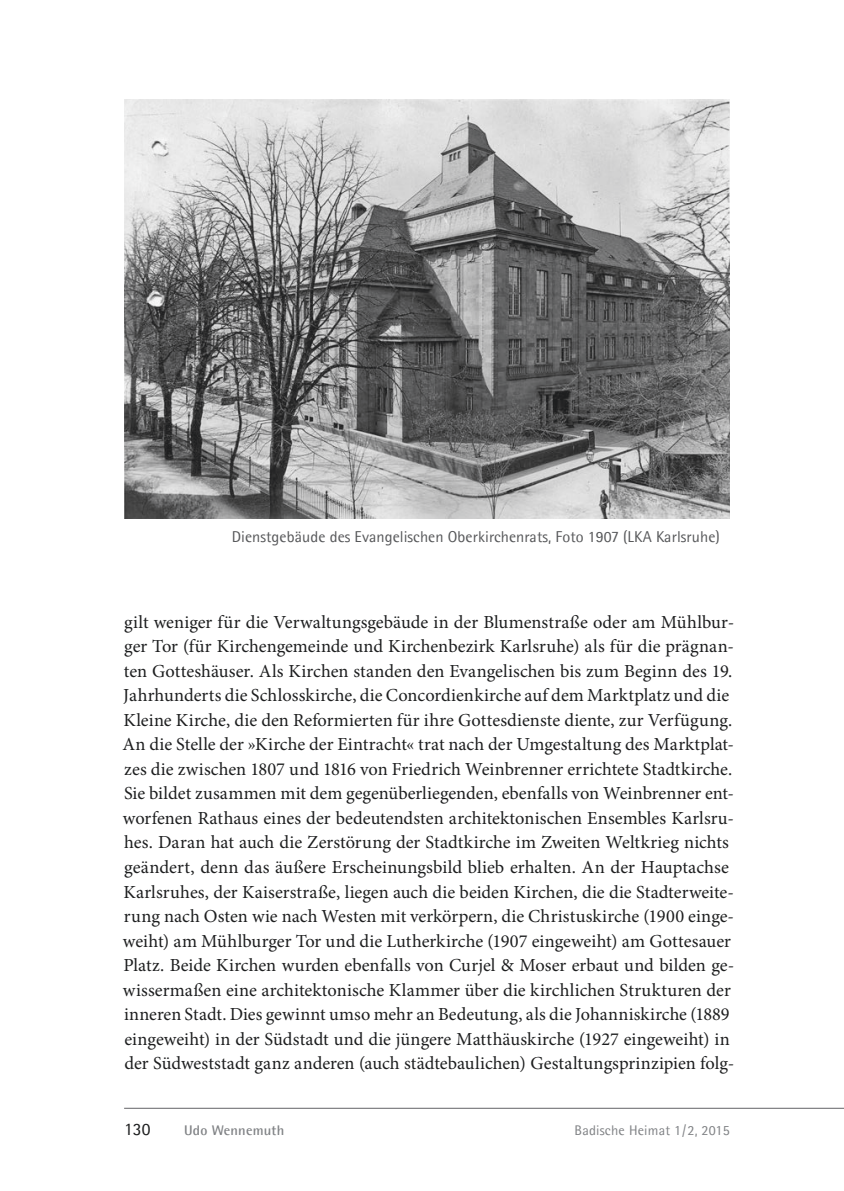
<style>
.page{position:relative;width:844px;height:1191px;background:#fff}
.page>*{position:absolute;margin:0;border:0;box-sizing:border-box;transform-origin:0 0}
.t1{font:18.38px/24.5px "Minion Pro";color:#1d1e1f}
.t2{font:17.5px "Agfa Rotis Semisans";color:#1d1e1f}
.t3{font:15.75px "Agfa Rotis Semisans";letter-spacing:.005em;color:#57585a}
.t4{font:14px "Agfa Rotis Semisans";letter-spacing:.015em;color:#808285}
.t5{font:700 14px "Agfa Rotis Semisans";letter-spacing:.015em;color:#808285}
</style>
<div class="page">
<hr style="left:124px;top:1108px;width:719px;height:1px;background:#636366">
<img style="left:124px;top:99px;width:605px;height:419px">
<p class="t3" style="left:232px;top:527px;width:489px">Dienstgebäude des Evangelischen Oberkirchenrats, Foto 1907 (LKA Karlsruhe)</p>
<p class="t1" style="left:122px;top:611px;width:613px">gilt weniger für die Verwaltungsgebäude in der Blumenstraße oder am Mühlbur&shy;ger Tor (für Kirchengemeinde und Kirchenbezirk Karlsruhe) als für die prägnan&shy;ten Gotteshäuser. Als Kirchen standen den Evangelischen bis zum Beginn des 19.<br>Jahrhunderts die Schlosskirche, die Concordienkirche auf dem Marktplatz und die Kleine Kirche, die den Reformierten für ihre Gottesdienste diente, zur Verfügung.<br>An die Stelle der »Kirche der Eintracht« trat nach der Umgestaltung des Marktplat&shy;zes die zwischen 1807 und 1816 von Friedrich Weinbrenner errichtete Stadtkirche.<br>Sie bildet zusammen mit dem gegenüberliegenden, ebenfalls von Weinbrenner ent&shy;worfenen Rathaus eines der bedeutendsten architektonischen Ensembles Karlsru&shy;hes. Daran hat auch die Zerstörung der Stadtkirche im Zweiten Weltkrieg nichts geändert, denn das äußere Erscheinungsbild blieb erhalten. An der Hauptachse Karlsruhes, der Kaiserstraße, liegen auch die beiden Kirchen, die die Stadterweite&shy;rung nach Osten wie nach Westen mit verkörpern, die Christuskirche (1900 einge&shy;weiht) am Mühlburger Tor und die Lutherkirche (1907 eingeweiht) am Gottesauer Platz. Beide Kirchen wurden ebenfalls von Curjel &amp; Moser erbaut und bilden ge&shy;wissermaßen eine architektonische Klammer über die kirchlichen Strukturen der inneren Stadt. Dies gewinnt umso mehr an Bedeutung, als die Johanniskirche (1889 eingeweiht) in der Südstadt und die jüngere Matthäuskirche (1927 eingeweiht) in der Südweststadt ganz anderen (auch städtebaulichen) Gestaltungsprinzipien folg-</p>
<p class="t2" style="left:124px;top:1118px;width:28px">130</p>
<p class="t5" style="left:184px;top:1121px;width:102px">Udo Wennemuth</p>
<p class="t4" style="left:574px;top:1121px;width:157px">Badische Heimat 1 / 2, 2015</p>
</div>
